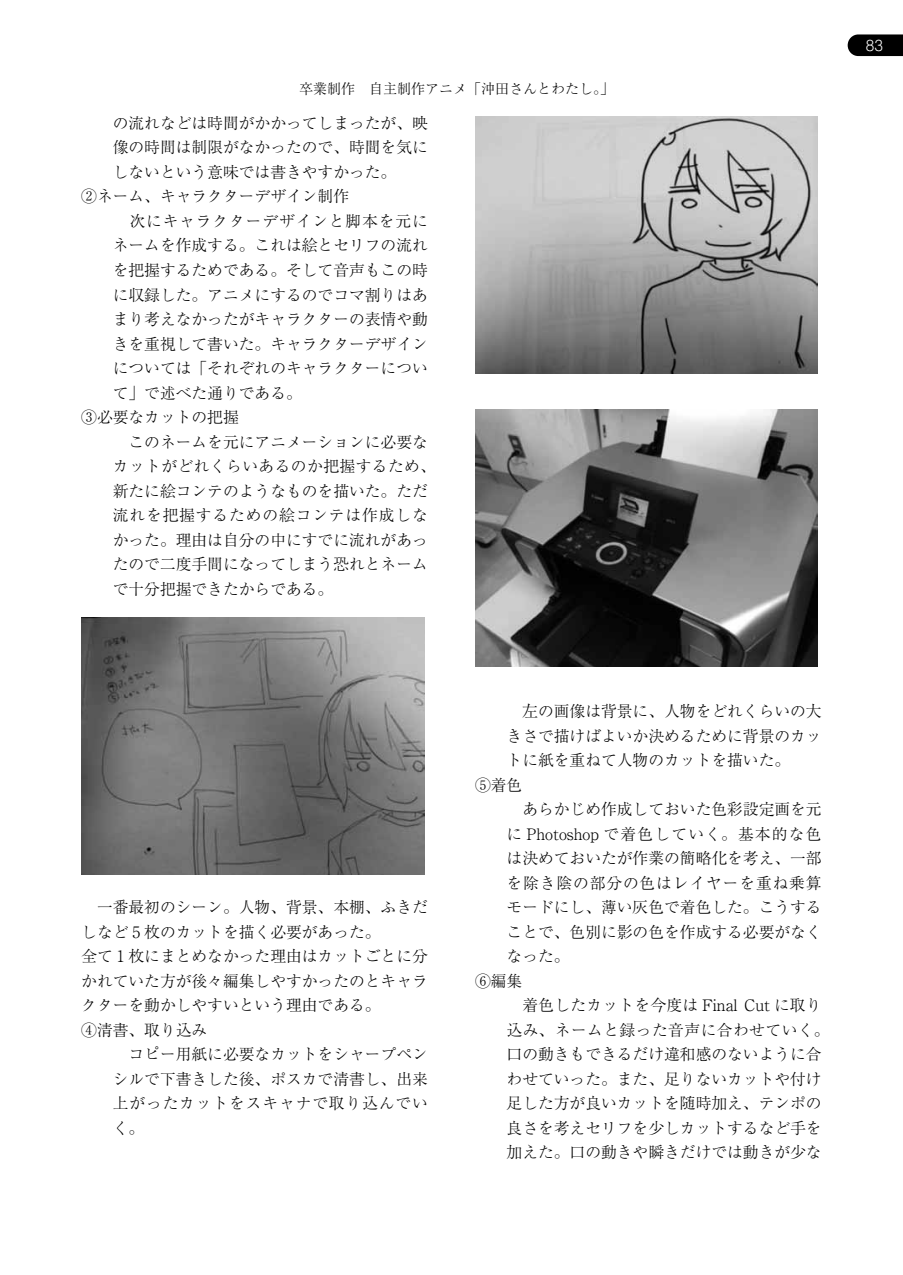
<style>
.page{position:relative;width:903px;height:1275px;background:#fff}
.page>*{position:absolute;margin:0;border:0;box-sizing:border-box;transform-origin:0 0}
.t1{font:300 15.75px/24.5px "Ryumin Pro";color:#000}
.t2{font:300 15.75px "Ryumin Pro";letter-spacing:.055em;color:#000}
.t3{font:300 15.75px "Ryumin Pro";letter-spacing:.03em;color:#000}
.t4{font:300 15.75px "Ryumin Pro";letter-spacing:.075em;color:#000}
.t5{font:300 14px "Ryumin Pro";color:#000}
.t6{font:300 14px "Shin M Go Pro";color:#fff}
</style>
<div class="page">
<svg style="left:848px;top:34px;width:55px;height:22px"></svg>
<img style="left:81px;top:618px;width:343px;height:257px">
<img style="left:475px;top:117px;width:343px;height:257px">
<img style="left:475px;top:409px;width:343px;height:257px">
<p class="t5" style="left:299px;top:78px;width:316px">卒業制作　自主制作アニメ「沖田さんとわたし。」</p>
<p class="t1" style="left:113px;top:110px;width:316px">の流れなどは時間がかかってしまったが、映</p>
<p class="t1" style="left:113px;top:134px;width:316px">像の時間は制限がなかったので、時間を気に</p>
<p class="t1" style="left:113px;top:159px;width:285px">しないという意味では書きやすかった。</p>
<p class="t1" style="left:81px;top:183px;width:269px">②ネーム、キャラクターデザイン制作</p>
<p class="t2" style="left:113px;top:209px;width:316px">　次にキャラクターデザインと脚本を元に</p>
<p class="t1" style="left:113px;top:232px;width:316px">ネームを作成する。これは絵とセリフの流れ</p>
<p class="t1" style="left:113px;top:257px;width:316px">を把握するためである。そして音声もこの時</p>
<p class="t1" style="left:113px;top:281px;width:316px">に収録した。アニメにするのでコマ割りはあ</p>
<p class="t1" style="left:113px;top:306px;width:316px">まり考えなかったがキャラクターの表情や動</p>
<p class="t1" style="left:113px;top:330px;width:316px">きを重視して書いた。キャラクターデザイン</p>
<p class="t1" style="left:113px;top:355px;width:316px">については「それぞれのキャラクターについ</p>
<p class="t1" style="left:113px;top:379px;width:190px">て」で述べた通りである。</p>
<p class="t1" style="left:81px;top:404px;width:159px">③必要なカットの把握</p>
<p class="t1" style="left:113px;top:428px;width:316px">　このネームを元にアニメーションに必要な</p>
<p class="t3" style="left:113px;top:454px;width:324px">カットがどれくらいあるのか把握するため、</p>
<p class="t1" style="left:113px;top:477px;width:316px">新たに絵コンテのようなものを描いた。ただ</p>
<p class="t2" style="left:113px;top:503px;width:316px">流れを把握するための絵コンテは作成しな</p>
<p class="t1" style="left:113px;top:526px;width:316px">かった。理由は自分の中にすでに流れがあっ</p>
<p class="t1" style="left:113px;top:551px;width:316px">たので二度手間になってしまう恐れとネーム</p>
<p class="t1" style="left:113px;top:575px;width:222px">で十分把握できたからである。</p>
<p class="t1" style="left:81px;top:894px;width:348px">　一番最初のシーン。人物、背景、本棚、ふきだしなど 5 枚のカットを描く必要があった。<br>全て 1 枚にまとめなかった理由はカットごとに分かれていた方が後々編集しやすかったのとキャラクターを動かしやすいという理由である。<br>④清書、取り込み</p>
<p class="t1" style="left:113px;top:1041px;width:316px;text-align:justify">　コピー用紙に必要なカットをシャープペンシルで下書きした後、ポスカで清書し、出来上がったカットをスキャナで取り込んでいく。</p>
<p class="t1" style="left:507px;top:698px;width:316px">　左の画像は背景に、人物をどれくらいの大</p>
<p class="t1" style="left:507px;top:722px;width:316px">きさで描けばよいか決めるために背景のカッ</p>
<p class="t1" style="left:507px;top:747px;width:285px">トに紙を重ねて人物のカットを描いた。</p>
<p class="t1" style="left:475px;top:771px;width:49px">⑤着色</p>
<p class="t1" style="left:507px;top:796px;width:316px">　あらかじめ作成しておいた色彩設定画を元</p>
<p class="t4" style="left:507px;top:821px;width:316px">に Photoshop で着色していく。基本的な色</p>
<p class="t1" style="left:507px;top:845px;width:316px">は決めておいたが作業の簡略化を考え、一部</p>
<p class="t2" style="left:507px;top:870px;width:316px">を除き陰の部分の色はレイヤーを重ね乗算</p>
<p class="t1" style="left:507px;top:894px;width:316px">モードにし、薄い灰色で着色した。こうする</p>
<p class="t1" style="left:507px;top:918px;width:316px">ことで、色別に影の色を作成する必要がなく</p>
<p class="t1" style="left:507px;top:943px;width:64px">なった。</p>
<p class="t1" style="left:475px;top:967px;width:49px">⑥編集</p>
<p class="t1" style="left:507px;top:992px;width:317px">　着色したカットを今度は Final Cut に取り</p>
<p class="t3" style="left:507px;top:1017px;width:324px">込み、ネームと録った音声に合わせていく。</p>
<p class="t1" style="left:507px;top:1041px;width:316px">口の動きもできるだけ違和感のないように合</p>
<p class="t1" style="left:507px;top:1065px;width:316px">わせていった。また、足りないカットや付け</p>
<p class="t1" style="left:507px;top:1090px;width:316px">足した方が良いカットを随時加え、テンポの</p>
<p class="t1" style="left:507px;top:1114px;width:316px">良さを考えセリフを少しカットするなど手を</p>
<p class="t1" style="left:507px;top:1139px;width:316px">加えた。口の動きや瞬きだけでは動きが少な</p>
<p class="t6" style="left:866px;top:34px;width:19px">83</p>
</div>
